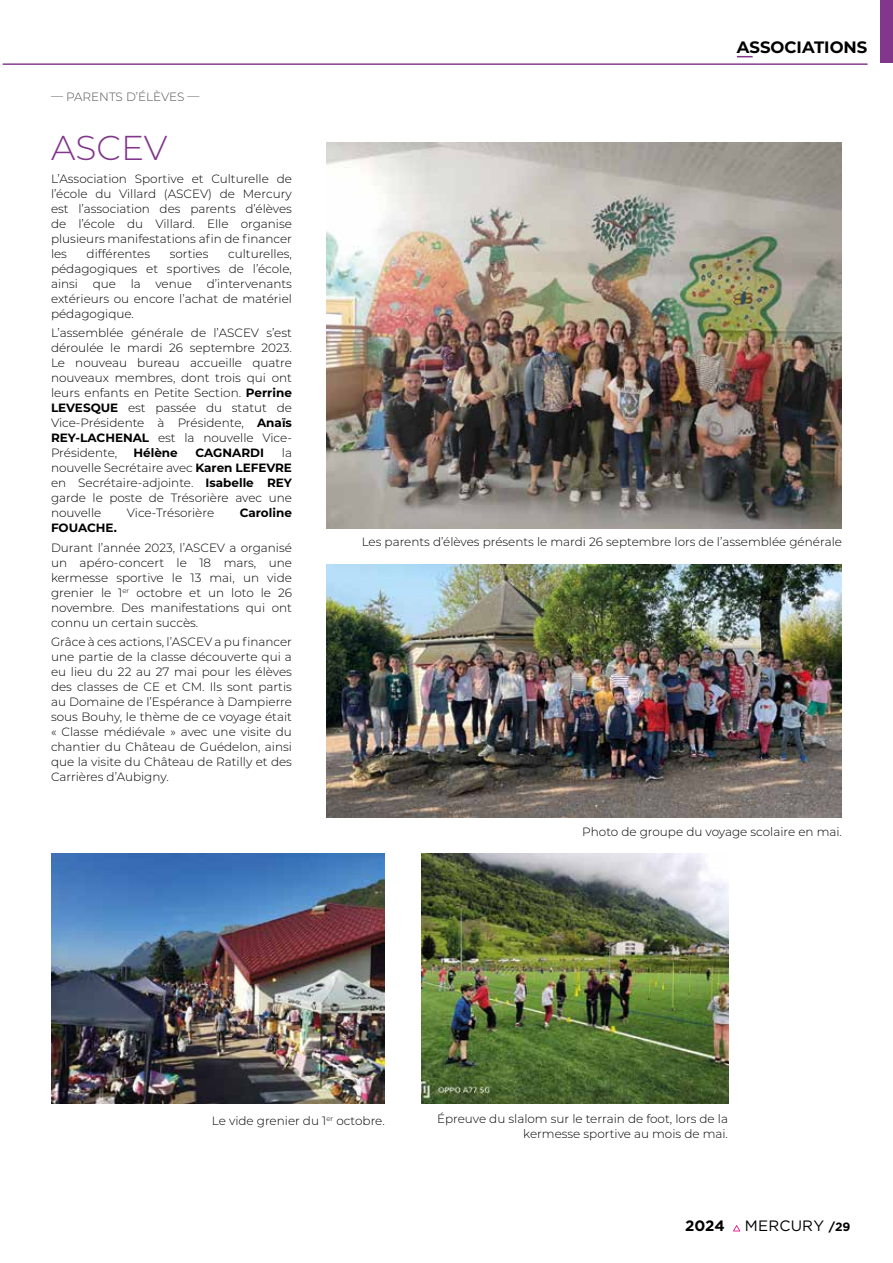
<style>
.page{position:relative;width:893px;height:1263px;background:#fff}
.page>*{position:absolute;margin:0;border:0;box-sizing:border-box;transform-origin:0 0}
.t1{font:300 34.5px "Montserrat";color:#82368c}
.t2{font:700 16.5px "Montserrat";color:#000}
.t3{font:15px "Gotham";letter-spacing:.015em;color:#000}
.t4{font:700 15px "Gotham";color:#000}
.t5{font:300 12px/15px "Montserrat";color:#000;text-align:justify}
.t6{font:700 12px "Montserrat";color:#000}
.t7{font:300 12px "Montserrat";color:#525251}
.s1{font-weight:700}
.s2{font-weight:700;font-size:12px}
</style>
<div class="page">
<img style="left:326px;top:142px;width:515px;height:386px">
<img style="left:326px;top:564px;width:515px;height:253px">
<img style="left:51px;top:853px;width:334px;height:250px">
<img style="left:422px;top:853px;width:306px;height:250px">
<svg style="left:733px;top:1225px;width:7px;height:6px"></svg>
<hr style="left:3px;top:64px;width:864px;height:1px;background:#82368c">
<svg style="left:737px;top:56px;width:16px;height:1px"></svg>
<div style="left:880px;top:0;width:13px;height:63px;background:#82368c"></div>
<p class="t7" style="left:51px;top:88px;width:150px">— PARENTS D’ÉLÈVES —</p>
<h1 class="t1" style="left:51px;top:124px;width:118px">ASCEV</h1>
<p class="t5" style="left:51px;top:171px;width:242px">L’Association Sportive et Culturelle de l’école du Villard (ASCEV) de Mercury est l’association des parents d’élèves de l’école du Villard. Elle organise plusieurs manifestations afin de financer les</p>
<p class="t5" style="left:87px;top:246px;width:65px">différentes</p>
<p class="t5" style="left:170px;top:246px;width:40px">sorties</p>
<p class="t5" style="left:51px;top:246px;width:242px;text-indent:177px">culturelles, pédagogiques et sportives de l’école, ainsi que la venue d’intervenants extérieurs ou encore l’achat de matériel pédagogique.</p>
<p class="t5" style="left:51px;top:325px;width:242px">L’assemblée générale de l’ASCEV s’est déroulée le mardi 26 septembre 2023.<br>Le nouveau bureau accueille quatre nouveaux membres, dont trois qui ont leurs enfants en Petite Section. <span class="s1">Perrine LEVESQUE</span> est passée du statut de Vice-Présidente à Présidente, <span class="s1">Anaïs REY-LACHENAL</span> est la nouvelle Vice-Présidente,</p>
<p class="t6" style="left:133px;top:445px;width:46px">Hélène</p>
<p class="t6" style="left:196px;top:445px;width:70px">CAGNARDI</p>
<p class="t5" style="left:51px;top:445px;width:242px;text-indent:231px">la nouvelle Secrétaire avec <span class="s1">Karen LEFEVRE </span>en Secrétaire-adjointe. <span class="s1">Isabelle REY </span>garde le poste de Trésorière avec une nouvelle</p>
<p class="t5" style="left:127px;top:505px;width:89px">Vice-Trésorière</p>
<p class="t6" style="left:240px;top:505px;width:54px">Caroline</p>
<p class="t6" style="left:51px;top:520px;width:67px">FOUACHE.</p>
<p class="t5" style="left:51px;top:540px;width:242px">Durant l’année 2023, l’ASCEV a organisé un apéro-concert le 18 mars, une kermesse sportive le 13 mai, un vide grenier le 1<sup>er</sup> octobre et un loto le 26 novembre. Des manifestations qui ont connu un certain succès.</p>
<p class="t5" style="left:51px;top:634px;width:242px">Grâce à ces actions, l’ASCEV a pu financer une partie de la classe découverte qui a eu lieu du 22 au 27 mai pour les élèves des classes de CE et CM. Ils sont partis au Domaine de l’Espérance à Dampierre sous Bouhy, le thème de ce voyage était « Classe médiévale » avec une visite du chantier du Château de Guédelon, ainsi que la visite du Château de Ratilly et des Carrières d’Aubigny.</p>
<h2 class="t2" style="left:737px;top:35px;width:132px">ASSOCIATIONS</h2>
<p class="t5" style="left:362px;top:534px;width:482px">Les parents d’élèves présents le mardi 26 septembre lors de l’assemblée générale</p>
<p class="t5" style="left:582px;top:824px;width:261px">Photo de groupe du voyage scolaire en mai.</p>
<p class="t5" style="left:212px;top:1113px;width:174px">Le vide grenier du 1<sup>er</sup> octobre.</p>
<p class="t5" style="left:437px;top:1111px;width:292px;text-align:right">Épreuve du slalom sur le terrain de foot, lors de la kermesse sportive au mois de mai.</p>
<p class="t4" style="left:685px;top:1217px;width:41px">2024</p>
<p class="t3" style="left:745px;top:1218px;width:107px">MERCURY <span class="s2">/29</span></p>
</div>
